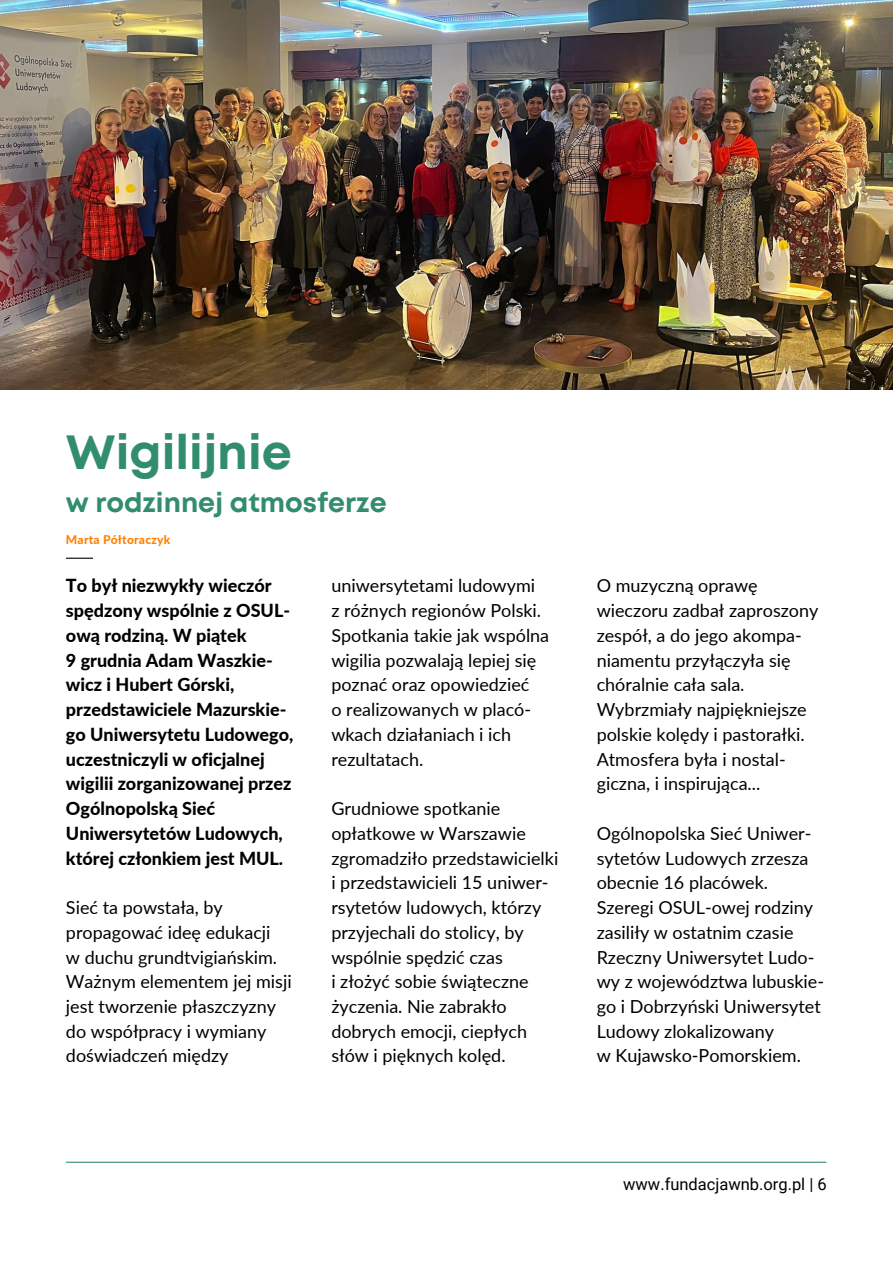
<style>
.page{position:relative;width:893px;height:1264px;background:#fff}
.page>*{position:absolute;margin:0;border:0;box-sizing:border-box;transform-origin:0 0}
.t1{font:700 48px "Mont";color:#328d70}
.t2{font:700 27px "Mont";color:#328d70}
.t3{font:18px/24.8px "Lato";color:#000}
.t4{font:800 18px/24.8px "Lato";color:#000}
.t5{font:16.5px "Roboto";color:#000}
.t6{font:800 12px "Lato";letter-spacing:.02em;color:#ff7f00}
</style>
<div class="page">
<hr style="left:66px;top:1161px;width:760px;height:1px;background:#328d70">
<hr style="left:66px;top:557px;width:27px;height:2px;background:#000">
<img style="left:0;top:0;width:892px;height:390px">
<h1 class="t1" style="left:66px;top:434px;width:227px">Wigilijnie</h1>
<h2 class="t2" style="left:66px;top:492px;width:322px">w rodzinnej atmosferze</h2>
<p class="t6" style="left:66px;top:532px;width:106px">Marta Półtoraczyk</p>
<p class="t4" style="left:66px;top:573px;width:229px">To był niezwykły wieczór spędzony wspólnie z OSUL&shy;ową rodziną. W piątek<br>9 grudnia Adam Waszkie&shy;wicz i Hubert Górski, przedstawiciele Mazurskie&shy;go Uniwersytetu Ludowego, uczestniczyli w oficjalnej wigilii zorganizowanej przez<br>Ogólnopolską Sieć<br>Uniwersytetów Ludowych, której członkiem jest MUL.</p>
<p class="t3" style="left:66px;top:894px;width:227px">Sieć ta powstała, by propagować ideę edukacji<br>w duchu grundtvigiańskim.<br>Ważnym elementem jej misji jest tworzenie płaszczyzny do współpracy i wymiany doświadczeń między</p>
<p class="t3" style="left:331px;top:573px;width:219px">uniwersytetami ludowymi<br>z różnych regionów Polski.<br>Spotkania takie jak wspólna wigilia pozwalają lepiej się poznać oraz opowiedzieć<br>o realizowanych w placó&shy;wkach działaniach i ich rezultatach.</p>
<p class="t3" style="left:331px;top:795px;width:228px">Grudniowe spotkanie opłatkowe w Warszawie zgromadziło przedstawicielki i przedstawicieli 15 uniwer&shy;rsytetów ludowych, którzy przyjechali do stolicy, by wspólnie spędzić czas<br>i złożyć sobie świąteczne życzenia. Nie zabrakło dobrych emocji, ciepłych słów i pięknych kolęd.</p>
<p class="t3" style="left:596px;top:573px;width:223px">O muzyczną oprawę wieczoru zadbał zaproszony zespół, a do jego akompa&shy;niamentu przyłączyła się chóralnie cała sala.<br>Wybrzmiały najpiękniejsze polskie kolędy i pastorałki.<br>Atmosfera była i nostal&shy;giczna, i inspirująca...</p>
<p class="t3" style="left:596px;top:820px;width:229px">Ogólnopolska Sieć Uniwer&shy;sytetów Ludowych zrzesza obecnie 16 placówek.<br>Szeregi OSUL-owej rodziny zasiliły w ostatnim czasie<br>Rzeczny Uniwersytet Ludo&shy;wy z województwa lubuskie&shy;go i Dobrzyński Uniwersytet<br>Ludowy zlokalizowany<br>w Kujawsko-Pomorskiem.</p>
<p class="t5" style="left:623px;top:1175px;width:205px">www.fundacjawnb.org.pl | 6</p>
</div>
